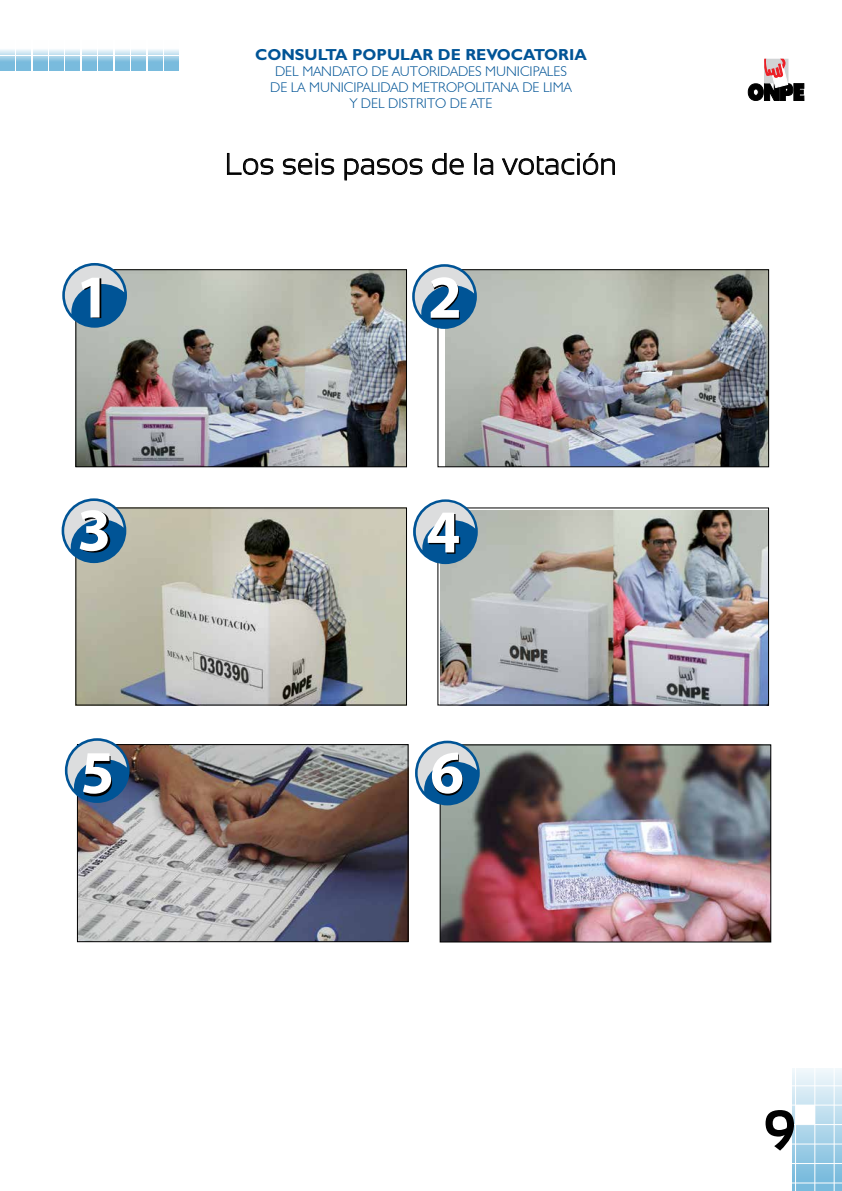
<style>
.page{position:relative;width:842px;height:1191px;background:#fff}
.page>*{position:absolute;margin:0;border:0;box-sizing:border-box;transform-origin:0 0}
.t1{font:700 61.2px "Myriad Pro";color:#fff}
.t2{font:700 56px "Sansation";color:#000}
.t3{font:300 30px "Sansation";color:#000}
.t4{font:700 16px "Gill Sans Std";color:#005496}
.t5{font:300 14px/16px "Humanist 521 BT";color:#005496;text-align:center}
</style>
<div class="page">
<svg style="left:748px;top:59px;width:56px;height:42px"></svg>
<div style="left:792px;top:1067px;width:50px;height:124px;background:linear-gradient(to bottom,#f1f8fb,#75b9dc)"></div>
<hr style="left:789px;top:1182px;width:53px;height:1px;background:#fff">
<hr style="left:789px;top:1163px;width:53px;height:1px;background:#fff">
<hr style="left:789px;top:1143px;width:53px;height:1px;background:#fff">
<hr style="left:789px;top:1124px;width:53px;height:1px;background:#fff">
<hr style="left:789px;top:1104px;width:53px;height:1px;background:#fff">
<hr style="left:789px;top:1085px;width:53px;height:1px;background:#fff">
<hr style="left:795px;top:1036px;width:1px;height:155px;background:#fff">
<hr style="left:814px;top:1063px;width:1px;height:128px;background:#fff">
<hr style="left:834px;top:1067px;width:1px;height:124px;background:#fff">
<div style="left:796px;top:1105px;width:19px;height:19px;background:#fff"></div>
<svg style="left:0;top:49px;width:14px;height:5px"></svg>
<svg style="left:16px;top:49px;width:15px;height:5px"></svg>
<svg style="left:33px;top:49px;width:14px;height:5px"></svg>
<svg style="left:49px;top:49px;width:15px;height:5px"></svg>
<svg style="left:66px;top:49px;width:14px;height:5px"></svg>
<svg style="left:82px;top:49px;width:15px;height:5px"></svg>
<svg style="left:99px;top:49px;width:14px;height:5px"></svg>
<svg style="left:115px;top:49px;width:14px;height:5px"></svg>
<svg style="left:132px;top:49px;width:14px;height:5px"></svg>
<svg style="left:148px;top:49px;width:14px;height:5px"></svg>
<svg style="left:165px;top:49px;width:14px;height:5px"></svg>
<svg style="left:0;top:57px;width:14px;height:14px"></svg>
<svg style="left:16px;top:57px;width:15px;height:14px"></svg>
<svg style="left:33px;top:57px;width:14px;height:14px"></svg>
<svg style="left:49px;top:57px;width:15px;height:14px"></svg>
<svg style="left:66px;top:57px;width:14px;height:14px"></svg>
<svg style="left:82px;top:57px;width:15px;height:14px"></svg>
<svg style="left:99px;top:57px;width:14px;height:14px"></svg>
<svg style="left:115px;top:57px;width:14px;height:14px"></svg>
<svg style="left:132px;top:57px;width:14px;height:14px"></svg>
<svg style="left:148px;top:57px;width:14px;height:14px"></svg>
<svg style="left:165px;top:57px;width:14px;height:14px"></svg>
<svg style="left:226px;top:152px;width:48px;height:23px"></svg>
<svg style="left:282px;top:153px;width:53px;height:22px"></svg>
<svg style="left:344px;top:158px;width:79px;height:23px"></svg>
<svg style="left:432px;top:152px;width:32px;height:23px"></svg>
<div style="left:474px;top:153px;width:3px;height:22px;border:1px solid #000"></div>
<svg style="left:480px;top:158px;width:14px;height:17px"></svg>
<svg style="left:501px;top:152px;width:114px;height:23px"></svg>
<img style="left:79px;top:746px;width:327px;height:194px">
<div style="left:77px;top:744px;width:331px;height:198px;border:1px solid #000"></div>
<img style="left:442px;top:746px;width:327px;height:194px">
<div style="left:440px;top:744px;width:331px;height:198px;border:1px solid #000"></div>
<img style="left:78px;top:509px;width:327px;height:194px">
<img style="left:441px;top:511px;width:326px;height:192px">
<img style="left:445px;top:271px;width:322px;height:194px">
<div style="left:438px;top:269px;width:331px;height:198px;border:1px solid #000"></div>
<img style="left:78px;top:271px;width:327px;height:194px">
<div style="left:76px;top:269px;width:331px;height:198px;border:1px solid #000"></div>
<div style="left:62px;top:263px;width:65px;height:65px;background:#005496;border-radius:50%"></div>
<svg style="left:65px;top:265px;width:59px;height:49px"></svg>
<div style="left:412px;top:264px;width:65px;height:65px;background:#005496;border-radius:50%"></div>
<svg style="left:415px;top:267px;width:59px;height:48px"></svg>
<div style="left:62px;top:498px;width:64px;height:65px;background:#005496;border-radius:50%"></div>
<svg style="left:64px;top:501px;width:60px;height:48px"></svg>
<div style="left:413px;top:499px;width:65px;height:65px;background:#005496;border-radius:50%"></div>
<svg style="left:416px;top:502px;width:59px;height:48px"></svg>
<div style="left:65px;top:738px;width:65px;height:65px;background:#005496;border-radius:50%"></div>
<svg style="left:67px;top:741px;width:60px;height:48px"></svg>
<div style="left:415px;top:740px;width:65px;height:65px;background:#005496;border-radius:50%"></div>
<svg style="left:418px;top:743px;width:59px;height:48px"></svg>
<p class="t4" style="left:255px;top:45px;width:333px">CONSULTA POPULAR DE REVOCATORIA</p>
<p class="t5" style="left:270px;top:63px;width:303px">DEL MANDATO DE AUTORIDADES MUNICIPALES<br>DE LA MUNICIPALIDAD METROPOLITANA DE LIMA<br>Y DEL DISTRITO DE ATE</p>
<h3 class="t3" style="left:225px;top:147px;width:393px">Los seis pasos de la votación</h3>
<h1 class="t1" style="left:76px;top:257px;width:35px">1</h1>
<h1 class="t1" style="left:428px;top:257px;width:35px">2</h1>
<h1 class="t1" style="left:77px;top:490px;width:35px">3</h1>
<h1 class="t1" style="left:426px;top:492px;width:35px">4</h1>
<h1 class="t1" style="left:80px;top:732px;width:35px">5</h1>
<h1 class="t1" style="left:430px;top:732px;width:35px">6</h1>
<h2 class="t2" style="left:763px;top:1098px;width:34px">9</h2>
</div>
